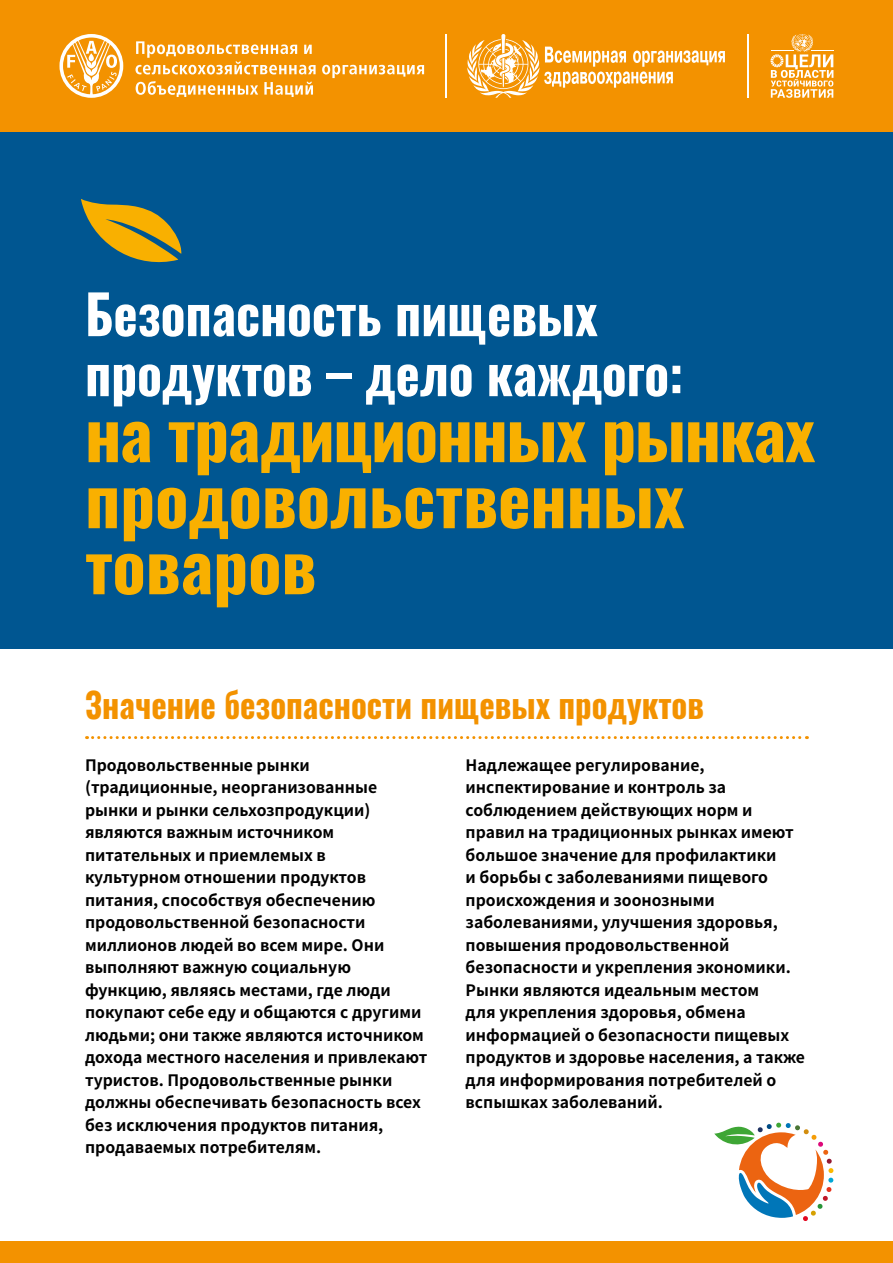
<style>
.page{position:relative;width:893px;height:1263px;background:#fff}
.page>*{position:absolute;margin:0;border:0;box-sizing:border-box;transform-origin:0 0}
.t1{font:700 69px/66px "Oswald";letter-spacing:-.01em;color:#f9b000}
.t2{font:700 54px/60px "Oswald";color:#fff;scale:.95 1}
.t3{font:700 34.5px "Oswald";color:#f39200;scale:.95 1}
.t4{font:700 15.75px/22.5px "Noto Sans CJ Ksc";color:#000}
</style>
<div class="page">
<div style="left:0;top:0;width:893px;height:132px;background:#f39200"></div>
<div style="left:0;top:132px;width:893px;height:516px;background:#005691"></div>
<svg style="left:81px;top:199px;width:101px;height:64px"></svg>
<svg style="left:87px;top:736px;width:720px;height:3px"></svg>
<div style="left:0;top:1242px;width:893px;height:21px;background:#f39200"></div>
<svg style="left:714px;top:1122px;width:119px;height:99px"></svg>
<hr style="left:445px;top:34px;width:1px;height:63px;background:#fff">
<hr style="left:747px;top:34px;width:1px;height:63px;background:#fff">
<svg style="left:60px;top:34px;width:63px;height:64px"></svg>
<svg style="left:135px;top:41px;width:181px;height:34px"></svg>
<svg style="left:322px;top:65px;width:102px;height:13px"></svg>
<svg style="left:136px;top:81px;width:122px;height:16px"></svg>
<svg style="left:264px;top:81px;width:49px;height:16px"></svg>
<svg style="left:467px;top:34px;width:258px;height:64px"></svg>
<svg style="left:771px;top:34px;width:62px;height:64px"></svg>
<h2 class="t2" style="left:85px;top:288px;width:631px">Безопасность пищевых продуктов – дело каждого:</h2>
<h1 class="t1" style="left:85px;top:405px;width:732px">на традиционных рынках продовольственных товаров</h1>
<h3 class="t3" style="left:85px;top:687px;width:653px">Значение безопасности пищевых продуктов</h3>
<p class="t4" style="left:85px;top:754px;width:344px">Продовольственные рынки (традиционные, неорганизованные рынки и рынки сельхозпродукции) являются важным источником питательных и приемлемых в<br>культурном отношении продуктов питания, способствуя обеспечению продовольственной безопасности миллионов людей во всем мире. Они выполняют важную социальную функцию, являясь местами, где люди покупают себе еду и общаются с другими людьми; они также являются источником дохода местного населения и привлекают туристов. Продовольственные рынки должны обеспечивать безопасность всех без исключения продуктов питания, продаваемых потребителям.</p>
<p class="t4" style="left:466px;top:754px;width:341px">Надлежащее регулирование, инспектирование и контроль за соблюдением действующих норм и правил на традиционных рынках имеют большое значение для профилактики<br>и борьбы с заболеваниями пищевого происхождения и зоонозными заболеваниями, улучшения здоровья, повышения продовольственной безопасности и укрепления экономики.<br>Рынки являются идеальным местом<br>для укрепления здоровья, обмена информацией о безопасности пищевых продуктов и здоровье населения, а также для информирования потребителей о вспышках заболеваний.</p>
</div>
